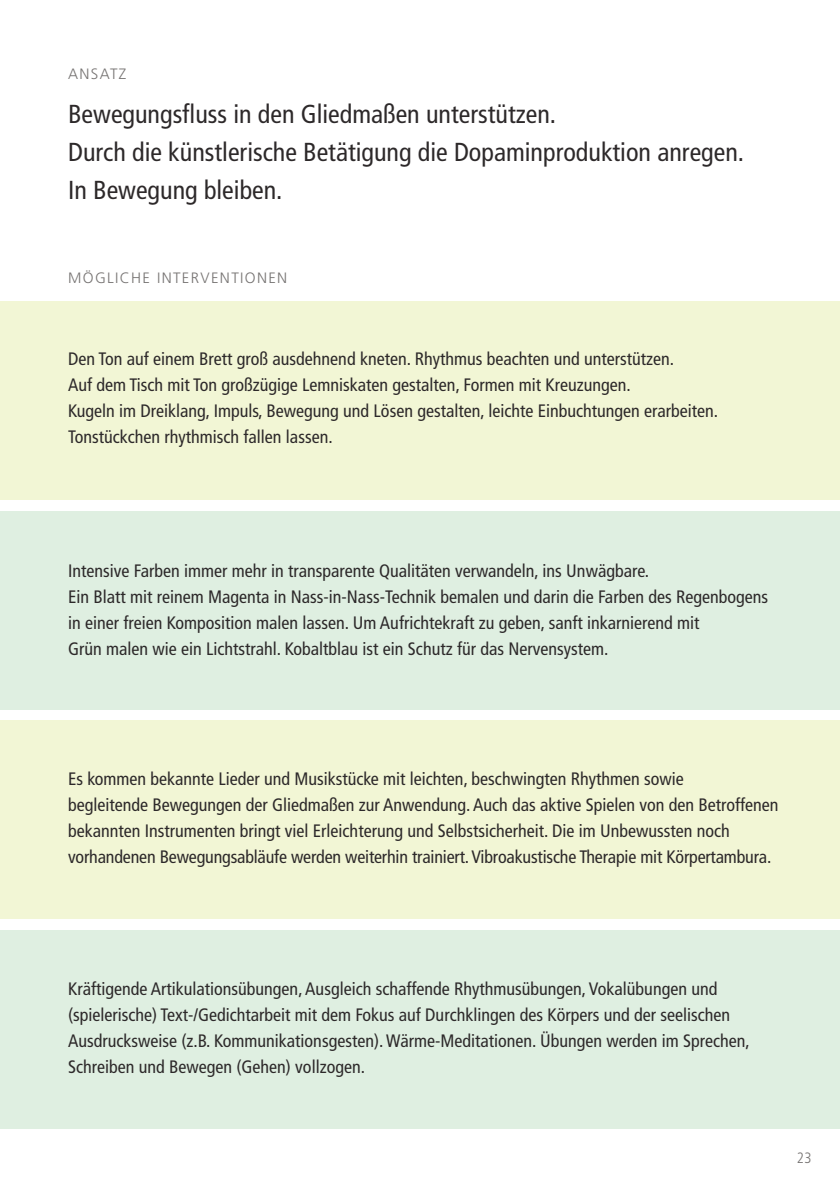
<style>
.page{position:relative;width:840px;height:1191px;background:#fff}
.page>*{position:absolute;margin:0;border:0;box-sizing:border-box;transform-origin:0 0}
.t1{font:condensed 26px/38px "Frutiger LT";color:#2d292a}
.t2{font:condensed 18px/26px "Frutiger LT";color:#2d292a}
.t3{font:300 15px "Frutiger";letter-spacing:.09em;color:#767372}
.t4{font:300 condensed 15px "Frutiger LT";color:#767372}
</style>
<div class="page">
<div style="left:0;top:301px;width:839px;height:198px;background:#f2f6d5"></div>
<div style="left:0;top:511px;width:839px;height:198px;background:#dfefe1"></div>
<div style="left:0;top:720px;width:839px;height:199px;background:#f2f6d5"></div>
<div style="left:0;top:930px;width:839px;height:198px;background:#dfefe1"></div>
<p class="t3" style="left:68px;top:66px;width:60px">ANSATZ</p>
<h1 class="t1" style="left:68px;top:95px;width:677px">Bewegungsfluss in den Gliedmaßen unterstützen.<br>Durch die künstlerische Betätigung die Dopaminproduktion anregen.<br>In Bewegung bleiben.</h1>
<p class="t3" style="left:68px;top:270px;width:220px">MÖGLICHE INTERVENTIONEN</p>
<p class="t2" style="left:68px;top:346px;width:651px">Den Ton auf einem Brett groß ausdehnend kneten. Rhythmus beachten und unterstützen.<br>Auf dem Tisch mit Ton großzügige Lemniskaten gestalten, Formen mit Kreuzungen.<br>Kugeln im Dreiklang, Impuls, Bewegung und Lösen gestalten, leichte Einbuchtungen erarbeiten.<br>Tonstückchen rhythmisch fallen lassen.</p>
<p class="t2" style="left:68px;top:557px;width:701px">Intensive Farben immer mehr in transparente Qualitäten verwandeln, ins Unwägbare.<br>Ein Blatt mit reinem Magenta in Nass-in-Nass-Technik bemalen und darin die Farben des Regenbogens in einer freien Komposition malen lassen. Um Aufrichtekraft zu geben, sanft inkarnierend mit<br>Grün malen wie ein Lichtstrahl. Kobaltblau ist ein Schutz für das Nervensystem.</p>
<p class="t2" style="left:68px;top:766px;width:711px">Es kommen bekannte Lieder und Musikstücke mit leichten, beschwingten Rhythmen sowie<br>begleitende Bewegungen der Gliedmaßen zur Anwendung. Auch das aktive Spielen von den Betroffenen bekannten Instrumenten bringt viel Erleichterung und Selbstsicherheit. Die im Unbewussten noch vorhandenen Bewegungsabläufe werden weiterhin trainiert. Vibroakustische Therapie mit Körpertambura.</p>
<p class="t2" style="left:68px;top:975px;width:683px">Kräftigende Artikulationsübungen, Ausgleich schaffende Rhythmusübungen, Vokalübungen und (spielerische) Text-/Gedichtarbeit mit dem Fokus auf Durchklingen des Körpers und der seelischen Ausdrucksweise (z.B. Kommunikationsgesten). Wärme-Meditationen. Übungen werden im Sprechen, Schreiben und Bewegen (Gehen) vollzogen.</p>
<p class="t4" style="left:796px;top:1149px;width:16px">23</p>
</div>
